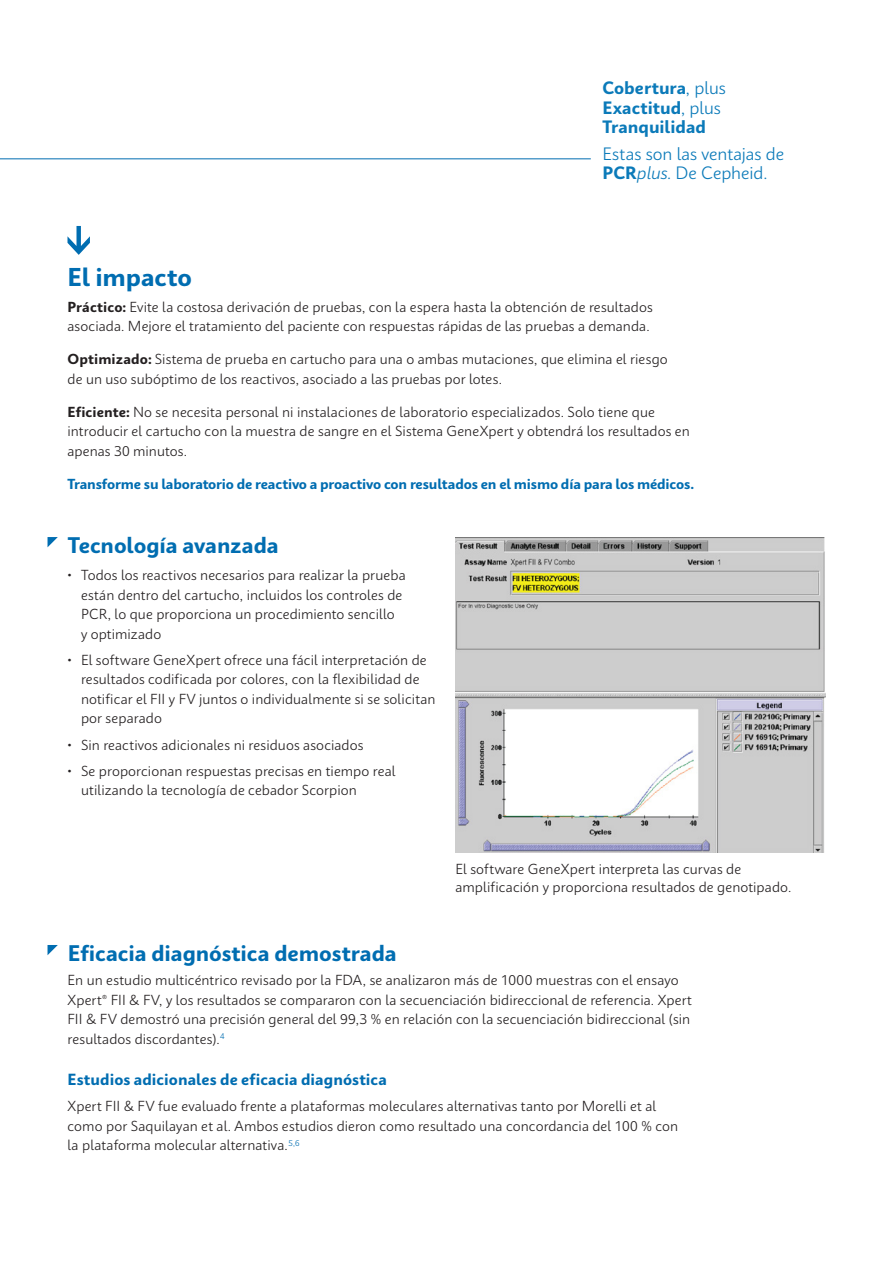
<style>
.page{position:relative;width:893px;height:1263px;background:#fff}
.page>*{position:absolute;margin:0;border:0;box-sizing:border-box;transform-origin:0 0}
.t1{font:700 24px "Cepheid Sans Pro";letter-spacing:-.005em;color:#006db1}
.t2{font:700 21px "Cepheid Sans Pro";letter-spacing:-.005em;color:#006db1}
.t3{font:700 16.65px/19.6px "Cepheid Sans Pro";color:#0b7ab9}
.t4{font:300 16.65px/19.6px "Cepheid Sans Pro";color:#0b7ab9}
.t5{font:700 15px "Cepheid Sans Pro";letter-spacing:.005em;color:#006db1}
.t6{font:300 13.5px/19.5px "Cepheid Sans Pro";letter-spacing:.005em;color:#231f20}
.t7{font:700 13.5px "Cepheid Sans Pro";letter-spacing:-.01em;color:#006db1}
.s1{font-weight:300}
.s2{font-weight:700}
.s3{font-style:italic}
</style>
<div class="page">
<hr style="left:0;top:158px;width:591px;height:1px;background:#006db1">
<svg style="left:48px;top:945px;width:10px;height:10px"></svg>
<svg style="left:48px;top:537px;width:10px;height:10px"></svg>
<img style="left:455px;top:537px;width:370px;height:315px">
<svg style="left:68px;top:226px;width:22px;height:29px"></svg>
<p class="t3" style="left:602px;top:77px;width:125px">Cobertura<span class="s1">, plus<br></span>Exactitud<span class="s1">, plus<br></span>Tranquilidad</p>
<p class="t4" style="left:602px;top:143px;width:183px">Estas son las ventajas de<br><span class="s2">PCR</span><span class="s3">plus</span>. De Cepheid.</p>
<h1 class="t1" style="left:68px;top:261px;width:126px">El impacto</h1>
<p class="t6" style="left:68px;top:296px;width:587px"><span class="s2">Práctico:</span> Evite la costosa derivación de pruebas, con la espera hasta la obtención de resultados asociada. Mejore el tratamiento del paciente con respuestas rápidas de las pruebas a demanda.</p>
<p class="t6" style="left:68px;top:349px;width:602px"><span class="s2">Optimizado:</span> Sistema de prueba en cartucho para una o ambas mutaciones, que elimina el riesgo de un uso subóptimo de los reactivos, asociado a las pruebas por lotes.</p>
<p class="t6" style="left:68px;top:401px;width:624px"><span class="s2">Eficiente:</span> No se necesita personal ni instalaciones de laboratorio especializados. Solo tiene que introducir el cartucho con la muestra de sangre en el Sistema GeneXpert y obtendrá los resultados en apenas 30 minutos.</p>
<p class="t7" style="left:68px;top:475px;width:628px">Transforme su laboratorio de reactivo a proactivo con resultados en el mismo día para los médicos.</p>
<h2 class="t2" style="left:68px;top:531px;width:212px">Tecnología avanzada</h2>
<p class="t6" style="left:81px;top:565px;width:326px;text-indent:-14px">• Todos los reactivos necesarios para realizar la prueba están dentro del cartucho, incluidos los controles de PCR, lo que proporciona un procedimiento sencillo<br>y optimizado</p>
<p class="t6" style="left:81px;top:650px;width:356px;text-indent:-14px">• El software GeneXpert ofrece una fácil interpretación de resultados codificada por colores, con la flexibilidad de notificar el FII y FV juntos o individualmente si se solicitan por separado</p>
<p class="t6" style="left:68px;top:734px;width:297px">• Sin reactivos adicionales ni residuos asociados</p>
<p class="t6" style="left:81px;top:761px;width:316px;text-indent:-14px">• Se proporcionan respuestas precisas en tiempo real utilizando la tecnología de cebador Scorpion</p>
<h2 class="t2" style="left:68px;top:939px;width:330px">Eficacia diagnóstica demostrada</h2>
<p class="t6" style="left:455px;top:860px;width:337px;line-height:18px">El software GeneXpert interpreta las curvas de amplificación y proporciona resultados de genotipado.</p>
<p class="t6" style="left:68px;top:970px;width:626px">En un estudio multicéntrico revisado por la FDA, se analizaron más de 1000 muestras con el ensayo Xpert® FII &amp; FV, y los resultados se compararon con la secuenciación bidireccional de referencia. Xpert FII &amp; FV demostró una precisión general del 99,3 % en relación con la secuenciación bidireccional (sin resultados discordantes).<sup>4</sup></p>
<p class="t5" style="left:68px;top:1069px;width:321px">Estudios adicionales de eficacia diagnóstica</p>
<p class="t6" style="left:68px;top:1096px;width:612px">Xpert FII &amp; FV fue evaluado frente a plataformas moleculares alternativas tanto por Morelli et al como por Saquilayan et al. Ambos estudios dieron como resultado una concordancia del 100 % con la plataforma molecular alternativa.<sup>5,6</sup></p>
</div>
